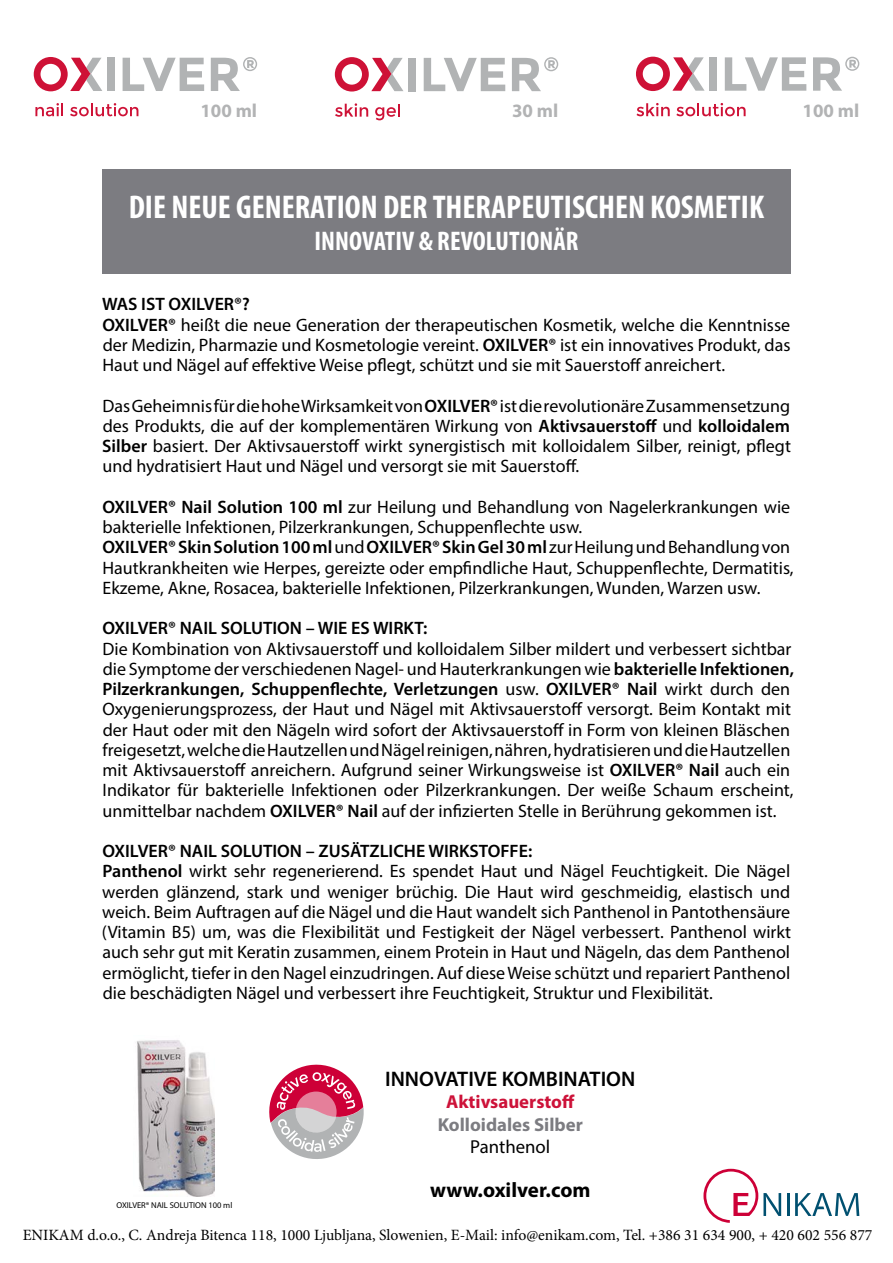
<style>
.page{position:relative;width:893px;height:1263px;background:#fff}
.page>*{position:absolute;margin:0;border:0;box-sizing:border-box;transform-origin:0 0}
.head{font:700 condensed 33px "Myriad Pro";color:#fff}
.head-2{font:700 condensed 27px "Myriad Pro";color:#fff}
.head-3{font:600 21.15px "Myriad Pro";color:#000}
.head-4{font:700 21px "Myriad Pro";color:#000}
.body{font:700 18.9px "Myriad Pro";color:#b2b3b4}
.head-5{font:700 18.75px "Myriad Pro";color:#7c7c81}
.head-6{font:700 18.75px "Myriad Pro";color:#cd1239}
.head-7{font:18.75px "Myriad Pro";color:#000}
.body-semi{font:18px/20.2px "Myriad Pro";color:#000;text-align:justify}
.body-semi-2{font:600 18px "Myriad Pro";color:#000}
.t1{font:15.75px "Minion Pro";color:#000}
.body-2{font:8.55px "Myriad Pro";color:#000}
.s1{font-weight:600}
</style>
<div class="page">
<div style="left:102px;top:169px;width:689px;height:104px;background:#7c7c81"></div>
<div style="left:709px;top:57px;width:8px;height:34px;background:#b1b3b4"></div>
<svg style="left:725px;top:57px;width:81px;height:34px"></svg>
<svg style="left:813px;top:57px;width:46px;height:34px"></svg>
<svg style="left:636px;top:103px;width:34px;height:13px"></svg>
<svg style="left:676px;top:103px;width:70px;height:13px"></svg>
<svg style="left:636px;top:57px;width:69px;height:34px"></svg>
<div style="left:107px;top:58px;width:7px;height:33px;background:#b1b3b4"></div>
<svg style="left:123px;top:58px;width:81px;height:33px"></svg>
<svg style="left:211px;top:57px;width:46px;height:34px"></svg>
<svg style="left:34px;top:57px;width:68px;height:34px"></svg>
<svg style="left:35px;top:103px;width:28px;height:13px"></svg>
<svg style="left:70px;top:103px;width:68px;height:13px"></svg>
<div style="left:408px;top:58px;width:7px;height:33px;background:#b1b3b4"></div>
<svg style="left:424px;top:58px;width:81px;height:33px"></svg>
<svg style="left:512px;top:57px;width:46px;height:34px"></svg>
<svg style="left:335px;top:57px;width:68px;height:35px"></svg>
<svg style="left:335px;top:103px;width:33px;height:14px"></svg>
<svg style="left:375px;top:104px;width:25px;height:16px"></svg>
<svg style="left:269px;top:1064px;width:95px;height:95px"></svg>
<img style="left:137px;top:1040px;width:77px;height:156px">
<svg style="left:703px;top:1169px;width:78px;height:54px"></svg>
<hr style="left:787px;top:1193px;width:2px;height:23px;background:#005070">
<svg style="left:795px;top:1193px;width:64px;height:23px"></svg>
<p class="body" style="left:200px;top:98px;width:58px">100 ml</p>
<p class="body" style="left:512px;top:98px;width:48px">30 ml</p>
<p class="body" style="left:803px;top:98px;width:58px">100 ml</p>
<p class="head" style="left:129px;top:186px;width:637px">DIE NEUE GENERATION DER THERAPEUTISCHEN KOSMETIK</p>
<p class="head-2" style="left:315px;top:224px;width:265px">INNOVATIV &amp; REVOLUTIONÄR</p>
<p class="body-semi-2" style="left:102px;top:293px;width:149px">WAS IST OXILVER®?</p>
<p class="body-semi" style="left:102px;top:314px;width:690px"><span class="s1">OXILVER®</span> heißt die neue Generation der therapeutischen Kosmetik, welche die Kenntnisse der Medizin, Pharmazie und Kosmetologie vereint. <span class="s1">OXILVER®</span> ist ein innovatives Produkt, das Haut und Nägel auf effektive Weise pflegt, schützt und sie mit Sauerstoff anreichert.</p>
<p class="body-semi" style="left:102px;top:395px;width:690px">Das Geheimnis für die hohe Wirksamkeit von <span class="s1">OXILVER®</span> ist die revolutionäre Zusammensetzung des Produkts, die auf der komplementären Wirkung von <span class="s1">Aktivsauerstoff</span> und <span class="s1">kolloidalem Silber</span> basiert. Der Aktivsauerstoff wirkt synergistisch mit kolloidalem Silber, reinigt, pflegt und hydratisiert Haut und Nägel und versorgt sie mit Sauerstoff.</p>
<p class="body-semi" style="left:102px;top:496px;width:689px"><span class="s1">OXILVER® Nail Solution 100 ml</span> zur Heilung und Behandlung von Nagelerkrankungen wie bakterielle Infektionen, Pilzerkrankungen, Schuppenflechte usw.</p>
<p class="body-semi" style="left:102px;top:537px;width:693px;text-align:left"><span class="s1">OXILVER®Skin Solution 100 ml</span> und <span class="s1">OXILVER®Skin Gel 30 ml</span> zur Heilung und Behandlung von<br>Hautkrankheiten wie Herpes, gereizte oder empfindliche Haut, Schuppenflechte, Dermatitis,<br>Ekzeme, Akne, Rosacea, bakterielle Infektionen, Pilzerkrankungen, Wunden, Warzen usw.</p>
<p class="body-semi-2" style="left:102px;top:617px;width:327px">OXILVER® NAIL SOLUTION – WIE ES WIRKT:</p>
<p class="body-semi" style="left:102px;top:638px;width:693px;text-align:left">Die Kombination von Aktivsauerstoff und kolloidalem Silber mildert und verbessert sichtbar die Symptome der verschiedenen Nagel- und Hauterkrankungen wie <span class="s1">bakterielle Infektionen, Pilzerkrankungen, Schuppenflechte, Verletzungen</span> usw. <span class="s1">OXILVER® Nail</span> wirkt durch den Oxygenierungsprozess, der Haut und Nägel mit Aktivsauerstoff versorgt. Beim Kontakt mit der Haut oder mit den Nägeln wird sofort der Aktivsauerstoff in Form von kleinen Bläschen freigesetzt, welche die Hautzellen und Nägel reinigen, nähren, hydratisieren und die Hautzellen mit Aktivsauerstoff anreichern. Aufgrund seiner Wirkungsweise ist <span class="s1">OXILVER® Nail</span> auch ein Indikator für bakterielle Infektionen oder Pilzerkrankungen. Der weiße Schaum erscheint, unmittelbar nachdem <span class="s1">OXILVER® Nail</span> auf der infizierten Stelle in Berührung gekommen ist.</p>
<p class="body-semi-2" style="left:102px;top:840px;width:431px">OXILVER® NAIL SOLUTION – ZUSÄTZLICHE WIRKSTOFFE:</p>
<p class="body-semi" style="left:102px;top:861px;width:691px"><span class="s1">Panthenol</span> wirkt sehr regenerierend. Es spendet Haut und Nägel Feuchtigkeit. Die Nägel werden glänzend, stark und weniger brüchig. Die Haut wird geschmeidig, elastisch und weich. Beim Auftragen auf die Nägel und die Haut wandelt sich Panthenol in Pantothensäure (Vitamin B5) um, was die Flexibilität und Festigkeit der Nägel verbessert. Panthenol wirkt auch sehr gut mit Keratin zusammen, einem Protein in Haut und Nägeln, das dem Panthenol ermöglicht, tiefer in den Nagel einzudringen. Auf diese Weise schützt und repariert Panthenol die beschädigten Nägel und verbessert ihre Feuchtigkeit, Struktur und Flexibilität.</p>
<p class="head-3" style="left:385px;top:1065px;width:252px">INNOVATIVE KOMBINATION</p>
<p class="head-6" style="left:446px;top:1090px;width:130px">Aktivsauerstoff</p>
<p class="head-5" style="left:438px;top:1112px;width:147px">Kolloidales Silber</p>
<p class="head-7" style="left:470px;top:1135px;width:82px">Panthenol</p>
<p class="head-4" style="left:430px;top:1176px;width:162px">www.oxilver.com</p>
<p class="body-2" style="left:116px;top:1200px;width:117px">OXILVER® NAIL SOLUTION 100 ml</p>
<p class="t1" style="left:23px;top:1224px;width:851px">ENIKAM d.o.o., C. Andreja Bitenca 118, 1000 Ljubljana, Slowenien, E-Mail: info@enikam.com, Tel. +386 31 634 900, + 420 602 556 877</p>
</div>
